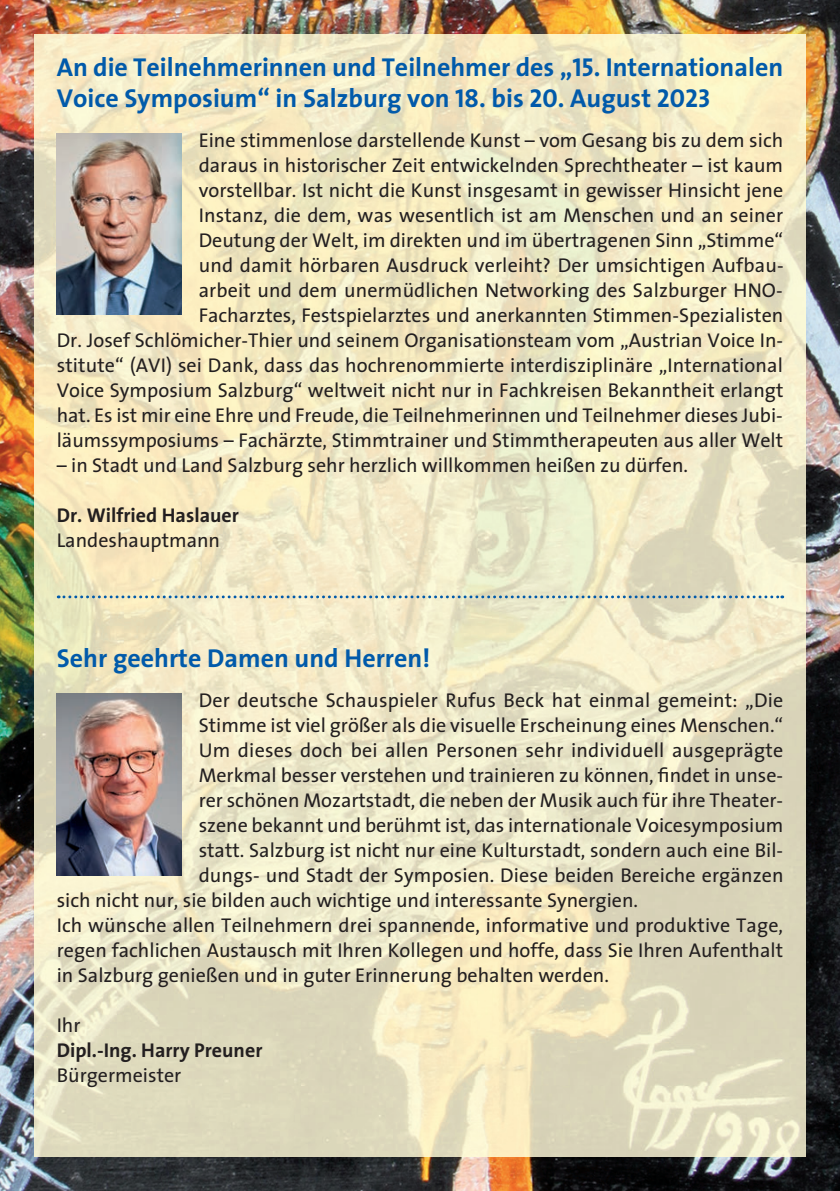
<style>
.page{position:relative;width:840px;height:1191px;background:#fff}
.page>*{position:absolute;margin:0;border:0;box-sizing:border-box;transform-origin:0 0}
.t1{font:700 26px/31.2px "The Sans";color:#015aaa}
.t2{font:20px/25px "The Sans";color:#231f20;text-align:right}
.t3{font:700 20px "The Sans";color:#231f20}
.s1{font-family:"The Sans Bold Caps";font-weight:400}
</style>
<div class="page">
<img style="left:0;top:0;width:839px;height:1191px">
<img style="left:34px;top:34px;width:771px;height:1052px">
<img style="left:34px;top:1086px;width:771px;height:71px">
<svg style="left:58px;top:595px;width:724px;height:3px;background:#9db7bc"></svg>
<img style="left:57px;top:133px;width:124px;height:182px">
<img style="left:57px;top:694px;width:124px;height:181px">
<h1 class="t1" style="left:57px;top:50px;width:727px">An die Teilnehmerinnen und Teilnehmer des „<span class="s1">15</span>. Internationalen<br>Voice Symposium“ in Salzburg von <span class="s1">18</span>. bis <span class="s1">20</span>. August <span class="s1">2023</span></h1>
<p class="t2" style="left:57px;top:127px;width:728px">Eine stimmenlose darstellende Kunst – vom Gesang bis zu dem sich<br>daraus in historischer Zeit entwickelnden Sprechtheater – ist kaum<br>vorstellbar. Ist nicht die Kunst insgesamt in gewisser Hinsicht jene<br>Instanz, die dem, was wesentlich ist am Menschen und an seiner<br>Deutung der Welt, im direkten und im übertragenen Sinn „Stimme“<br>und damit hörbaren Ausdruck verleiht? Der umsichtigen Aufbau-<br>arbeit und dem unermüdlichen Networking des Salzburger HNO-<br>Facharztes, Festspielarztes und anerkannten Stimmen-Spezialisten<br>Dr. Josef Schlömicher-Thier und seinem Organisationsteam vom „Austrian Voice In&shy;stitute“ (AVI) sei Dank, dass das hochrenommierte interdisziplinäre „International Voice Symposium Salzburg“ weltweit nicht nur in Fachkreisen Bekanntheit erlangt hat. Es ist mir eine Ehre und Freude, die Teilnehmerinnen und Teilnehmer dieses Jubi&shy;läumssymposiums – Fachärzte, Stimmtrainer und Stimmtherapeuten aus aller Welt</p>
<p class="t2" style="left:57px;top:452px;width:632px">– in Stadt und Land Salzburg sehr herzlich willkommen heißen zu dürfen.</p>
<p class="t3" style="left:57px;top:498px;width:184px">Dr. Wilfried Haslauer</p>
<p class="t2" style="left:57px;top:527px;width:165px">Landeshauptmann</p>
<h1 class="t1" style="left:57px;top:642px;width:375px">Sehr geehrte Damen und Herren!</h1>
<p class="t2" style="left:198px;top:687px;width:586px">Der deutsche Schauspieler Rufus Beck hat einmal gemeint: „Die</p>
<p class="t2" style="left:198px;top:712px;width:585px">Stimme ist viel größer als die visuelle Erscheinung eines Menschen.“</p>
<p class="t2" style="left:198px;top:737px;width:586px">Um dieses doch bei allen Personen sehr individuell ausgeprägte</p>
<p class="t2" style="left:198px;top:762px;width:585px">Merkmal besser verstehen und trainieren zu können, findet in unse-</p>
<p class="t2" style="left:198px;top:787px;width:585px">rer schönen Mozartstadt, die neben der Musik auch für ihre Theater-</p>
<p class="t2" style="left:198px;top:812px;width:586px">szene bekannt und berühmt ist, das internationale Voicesymposium</p>
<p class="t2" style="left:198px;top:837px;width:585px">statt. Salzburg ist nicht nur eine Kulturstadt, sondern auch eine Bil-</p>
<p class="t2" style="left:198px;top:862px;width:586px">dungs- und Stadt der Symposien. Diese beiden Bereiche ergänzen</p>
<p class="t2" style="left:57px;top:887px;width:582px">sich nicht nur, sie bilden auch wichtige und interessante Synergien.</p>
<p class="t2" style="left:57px;top:912px;width:727px">Ich wünsche allen Teilnehmern drei spannende, informative und produktive Tage,</p>
<p class="t2" style="left:57px;top:937px;width:727px">regen fachlichen Austausch mit Ihren Kollegen und hoffe, dass Sie Ihren Aufenthalt</p>
<p class="t2" style="left:57px;top:962px;width:553px">in Salzburg genießen und in guter Erinnerung behalten werden.</p>
<p class="t2" style="left:57px;top:1012px;width:25px">Ihr</p>
<p class="t3" style="left:57px;top:1033px;width:207px">Dipl.-Ing. Harry Preuner</p>
<p class="t2" style="left:57px;top:1062px;width:126px">Bürgermeister</p>
</div>
